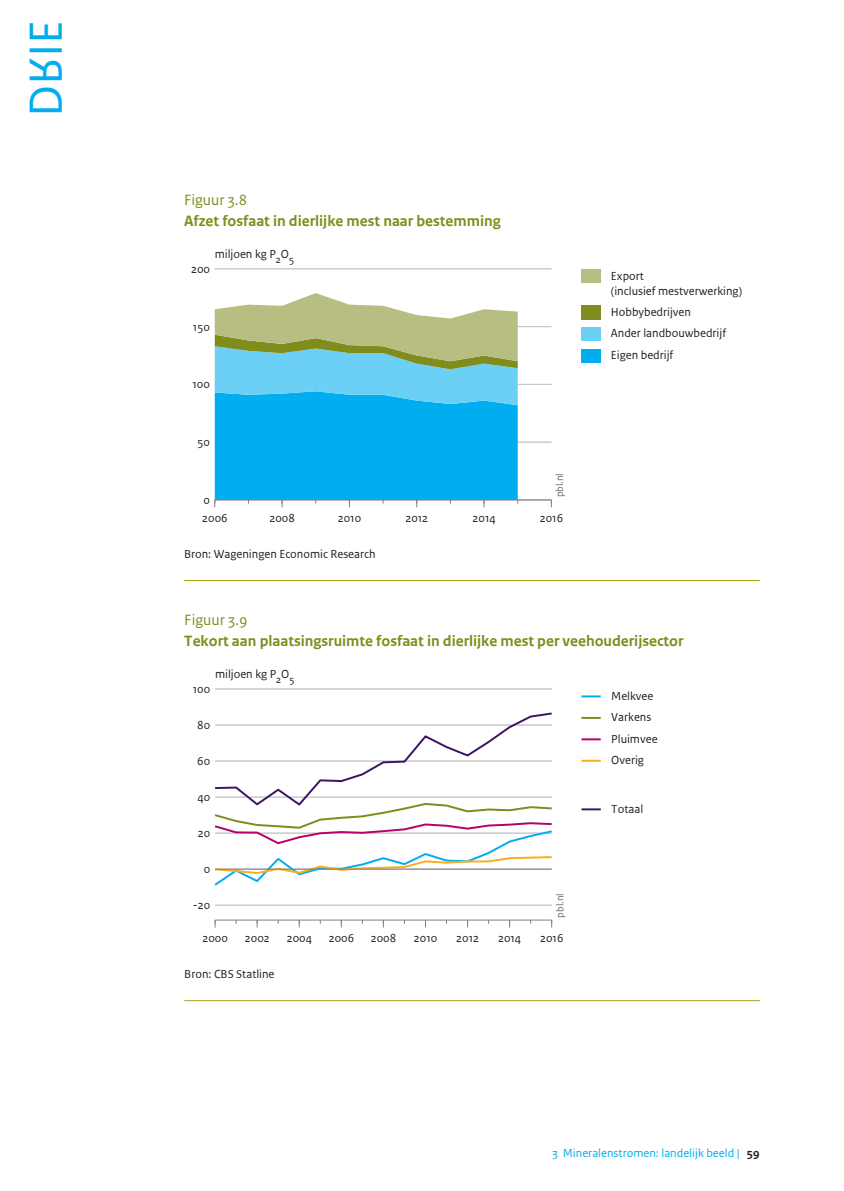
<style>
.page{position:relative;width:844px;height:1191px;background:#fff}
.page>*{position:absolute;margin:0;border:0;box-sizing:border-box;transform-origin:0 0}
.t1{font:700 15.75px "Rijksoverheid Sans Text TT";color:#808d1d}
.Label_F{font:15.75px "Rijksoverheid Sans Text";color:#808d1d}
.t2{font:12.25px/21.5px "Rijksoverheid Sans Text TT";color:#231f20}
.t3{font:12.25px "Rijksoverheid Sans Text";color:#00aeef}
.t4{font:10.5px "Rijksoverheid Sans Text TT";color:#6c6d70}
.s1{font-weight:700;color:#231f20}
</style>
<div class="page">
<hr style="left:215px;top:442px;width:336px;height:1px;background:#c7c8ca">
<hr style="left:215px;top:384px;width:336px;height:1px;background:#c7c8ca">
<hr style="left:215px;top:326px;width:336px;height:1px;background:#c7c8ca">
<hr style="left:215px;top:268px;width:336px;height:1px;background:#c7c8ca">
<hr style="left:215px;top:499px;width:336px;height:1px;background:#808285">
<svg style="left:214px;top:293px;width:304px;height:214px;background:#5cc0d5"></svg>
<div style="left:581px;top:269px;width:19px;height:14px;background:#b8be81"></div>
<div style="left:581px;top:305px;width:19px;height:15px;background:#808d1d"></div>
<div style="left:581px;top:327px;width:19px;height:14px;background:#6bcff6"></div>
<div style="left:581px;top:348px;width:19px;height:14px;background:#00aeef"></div>
<hr style="left:184px;top:580px;width:575px;height:1px;background:#a8a513">
<hr style="left:215px;top:905px;width:336px;height:1px;background:#c7c8ca">
<hr style="left:215px;top:688px;width:336px;height:1px;background:#c7c8ca">
<svg style="left:214px;top:712px;width:338px;height:174px"></svg>
<hr style="left:215px;top:919px;width:336px;height:1px;background:#808285">
<hr style="left:215px;top:868px;width:336px;height:1px;background:#808285">
<svg style="left:581px;top:695px;width:19px;height:2px"></svg>
<svg style="left:581px;top:717px;width:19px;height:2px"></svg>
<svg style="left:581px;top:738px;width:19px;height:2px"></svg>
<svg style="left:581px;top:760px;width:19px;height:1px"></svg>
<svg style="left:581px;top:808px;width:19px;height:2px"></svg>
<hr style="left:184px;top:1000px;width:575px;height:1px;background:#a8a513">
<p class="Label_F" style="left:184px;top:190px;width:65px">Figuur 3.8</p>
<p class="t1" style="left:184px;top:212px;width:318px">Afzet fosfaat in dierlijke mest naar bestemming</p>
<p class="t2" style="left:215px;top:243px;width:81px">miljoen kg P<sub>2</sub>O<sub>5</sub></p>
<p class="t2" style="left:191px;top:258px;width:20px">200</p>
<p class="t2" style="left:193px;top:316px;width:18px">150</p>
<p class="t2" style="left:192px;top:374px;width:19px">100</p>
<p class="t2" style="left:197px;top:431px;width:14px">50</p>
<p class="t2" style="left:203px;top:489px;width:8px">0</p>
<p class="t4" style="left:553px;top:497px;width:26px;rotate:-90deg">pbl.nl</p>
<p class="t2" style="left:202px;top:508px;width:27px">2006</p>
<p class="t2" style="left:269px;top:508px;width:27px">2008</p>
<p class="t2" style="left:338px;top:508px;width:25px">2010</p>
<p class="t2" style="left:405px;top:508px;width:24px">2012</p>
<p class="t2" style="left:472px;top:508px;width:25px">2014</p>
<p class="t2" style="left:539px;top:508px;width:25px">2016</p>
<p class="t2" style="left:184px;top:543px;width:193px">Bron: Wageningen Economic Research</p>
<p class="Label_F" style="left:184px;top:610px;width:65px">Figuur 3.9</p>
<p class="t2" style="left:610px;top:268px;width:133px;line-height:15px">Export<br>(inclusief mestverwerking)</p>
<p class="t2" style="left:610px;top:301px;width:117px">Hobbybedrijven<br>Ander landbouwbedrijf<br>Eigen bedrijf</p>
<p class="t1" style="left:184px;top:632px;width:500px">Tekort aan plaatsingsruimte fosfaat in dierlijke mest per veehouderijsector</p>
<p class="t2" style="left:215px;top:663px;width:81px">miljoen kg P<sub>2</sub>O<sub>5</sub></p>
<p class="t2" style="left:193px;top:678px;width:19px">100</p>
<p class="t2" style="left:197px;top:714px;width:15px">80</p>
<p class="t2" style="left:197px;top:750px;width:15px">60</p>
<p class="t2" style="left:197px;top:786px;width:14px">40</p>
<p class="t2" style="left:198px;top:822px;width:14px">20</p>
<p class="t2" style="left:204px;top:858px;width:8px">0</p>
<p class="t2" style="left:193px;top:894px;width:19px">-20</p>
<p class="t4" style="left:554px;top:917px;width:26px;rotate:-90deg">pbl.nl</p>
<p class="t2" style="left:202px;top:928px;width:27px">2000</p>
<p class="t2" style="left:245px;top:928px;width:26px">2002</p>
<p class="t2" style="left:287px;top:928px;width:27px">2004</p>
<p class="t2" style="left:328px;top:928px;width:27px">2006</p>
<p class="t2" style="left:370px;top:928px;width:27px">2008</p>
<p class="t2" style="left:414px;top:928px;width:25px">2010</p>
<p class="t2" style="left:456px;top:928px;width:24px">2012</p>
<p class="t2" style="left:498px;top:928px;width:25px">2014</p>
<p class="t2" style="left:540px;top:928px;width:25px">2016</p>
<p class="t2" style="left:184px;top:963px;width:92px">Bron: CBS Statline</p>
<p class="t2" style="left:611px;top:685px;width:48px">Melkvee<br>Varkens<br>Pluimvee<br>Overig</p>
<p class="t2" style="left:611px;top:798px;width:33px">Totaal</p>
<p class="t3" style="left:552px;top:1146px;width:209px">3 Mineralenstromen: landelijk beeld | <span class="s1">59</span></p>
</div>
